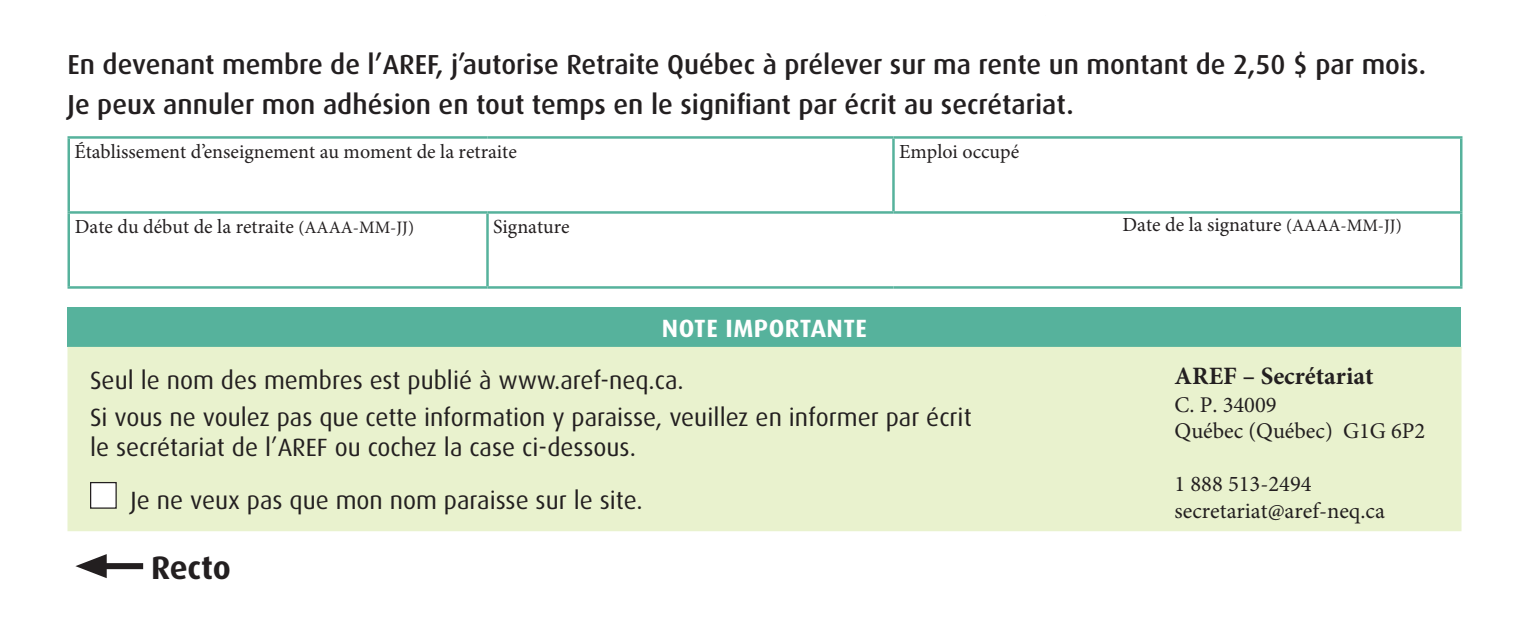
<style>
.page{position:relative;width:1530px;height:630px;background:#fff}
.page>*{position:absolute;margin:0;border:0;box-sizing:border-box;transform-origin:0 0}
.t1{font:700 32.5px "Dax";letter-spacing:-.005em;color:#231f20}
.t2{font:500 27.5px/40px "Dax";color:#231f20}
.t3{font:25px/37.5px "Dax";color:#231f20}
.t4{font:700 25px "Minion Pro";color:#231f20}
.t5{font:700 25px "Dax";letter-spacing:.02em;color:#fff}
.t6{font:22.5px/26.5px "Minion Pro";color:#231f20}
.t7{font:20px "Minion Pro";color:#231f20}
.s1{font-size:17.5px}
</style>
<div class="page">
<hr style="left:68px;top:136px;width:420px;height:3px;background:#56b29c">
<hr style="left:68px;top:139px;width:2px;height:72px;background:#56b29c">
<hr style="left:488px;top:136px;width:405px;height:3px;background:#56b29c">
<hr style="left:893px;top:136px;width:569px;height:3px;background:#56b29c">
<hr style="left:892px;top:139px;width:3px;height:72px;background:#56b29c">
<hr style="left:1460px;top:139px;width:2px;height:72px;background:#56b29c">
<hr style="left:68px;top:211px;width:420px;height:3px;background:#56b29c">
<hr style="left:68px;top:214px;width:2px;height:72px;background:#56b29c">
<hr style="left:488px;top:211px;width:405px;height:3px;background:#56b29c">
<hr style="left:486px;top:214px;width:3px;height:72px;background:#56b29c">
<hr style="left:893px;top:211px;width:569px;height:3px;background:#56b29c">
<hr style="left:1460px;top:214px;width:2px;height:72px;background:#56b29c">
<hr style="left:68px;top:286px;width:420px;height:3px;background:#56b29c">
<hr style="left:488px;top:286px;width:405px;height:3px;background:#56b29c">
<hr style="left:893px;top:286px;width:569px;height:3px;background:#56b29c">
<div style="left:68px;top:308px;width:1393px;height:39px;background:#56b29c"></div>
<div style="left:68px;top:347px;width:1393px;height:184px;background:#e9f2ce"></div>
<div style="left:91px;top:483px;width:25px;height:25px;background:#fff"></div>
<div style="left:90px;top:482px;width:27px;height:27px;border:1px solid #231f20"></div>
<p class="t2" style="left:68px;top:44px;width:1360px">En devenant membre de l’AREF, j’autorise Retraite Québec à prélever sur ma rente un montant de 2,50 $ par mois.<br>Je peux annuler mon adhésion en tout temps en le signifiant par écrit au secrétariat.</p>
<p class="t7" style="left:74px;top:138px;width:444px">Établissement d’enseignement au moment de la retraite</p>
<p class="t7" style="left:899px;top:138px;width:122px">Emploi occupé</p>
<p class="t7" style="left:75px;top:214px;width:341px">Date du début de la retraite <span class="s1">(AAAA-MM-JJ)</span></p>
<p class="t7" style="left:493px;top:213px;width:78px">Signature</p>
<p class="t5" style="left:662px;top:314px;width:207px">NOTE IMPORTANTE</p>
<p class="t3" style="left:90px;top:362px;width:883px">Seul le nom des membres est publié à www.aref-neq.ca.<br>Si vous ne voulez pas que cette information y paraisse, veuillez en informer par écrit</p>
<p class="t3" style="left:90px;top:422px;width:554px;line-height:52.5px;text-align:right">le secrétariat de l’AREF ou cochez la case ci-dessous.<br>Je ne veux pas que mon nom paraisse sur le site.</p>
<h1 class="t1" style="left:68px;top:549px;width:165px">▲Recto</h1>
<p class="t7" style="left:1123px;top:212px;width:281px">Date de la signature <span class="s1">(AAAA-MM-JJ)</span></p>
<p class="t4" style="left:1175px;top:358px;width:200px">AREF – Secrétariat</p>
<p class="t6" style="left:1175px;top:391px;width:252px">C. P. 34009<br>Québec (Québec) G1G 6P2</p>
<p class="t6" style="left:1175px;top:471px;width:212px">1 888 513-2494 secretariat@aref-neq.ca</p>
</div>
